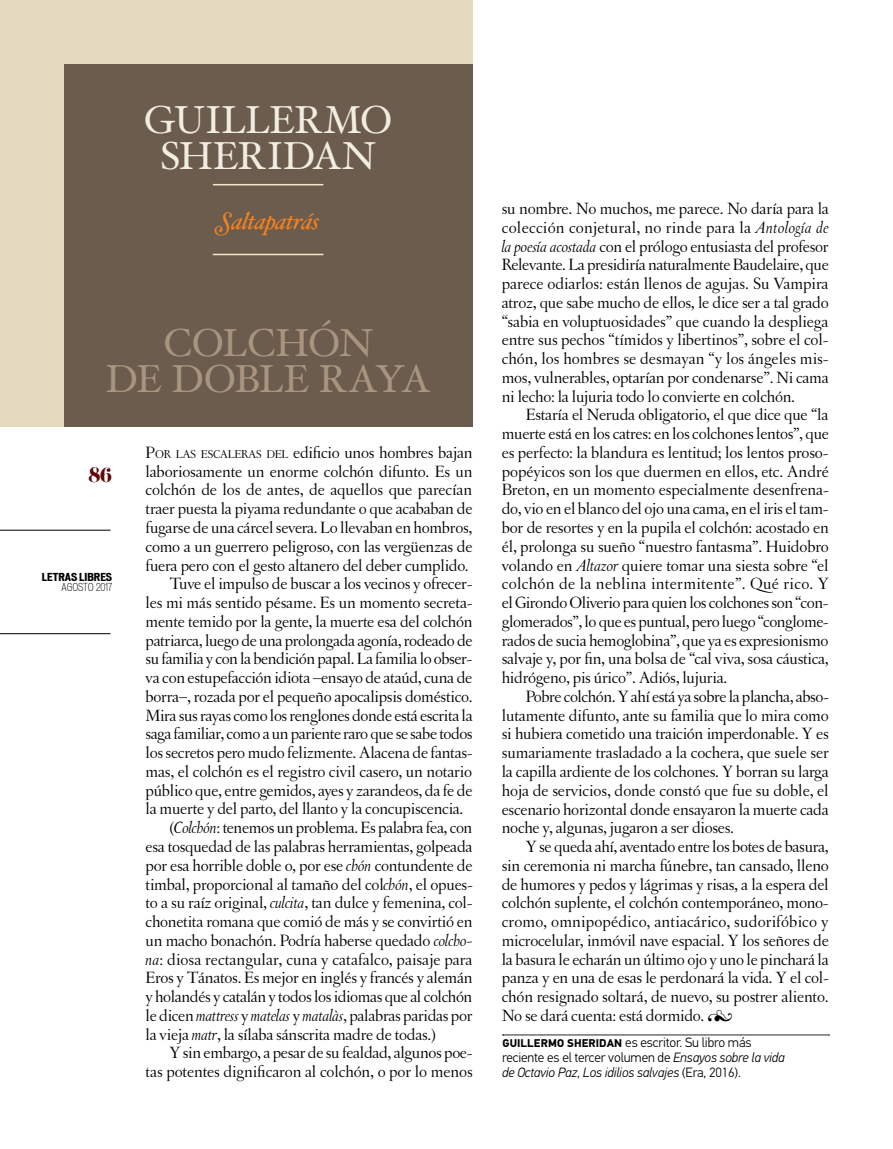
<style>
.page{position:relative;width:893px;height:1149px;background:#fff}
.page>*{position:absolute;margin:0;border:0;box-sizing:border-box;transform-origin:0 0}
.t1{font:39px/36px "Hoefler Text";letter-spacing:-.025em;color:#a9957f;text-align:center}
.t2{font:39px/36px "Hoefler Text";letter-spacing:-.015em;color:#f2ede1;text-align:center}
.t3{font:italic 24px "Hoefler Txt Swash";letter-spacing:-.025em;color:#f58220}
.t4{font:18px "Eloquent JF";color:#5f0708}
.t5{font:17.25px/18.8px "Letras Oldstyle";letter-spacing:-.015em;color:#000;text-align:justify}
.t6{font:300 13.5px/15px "PF Din Text Pro";letter-spacing:-.01em;color:#000}
.t7{font:700 expanded 10.5px "Vonnes";color:#000}
.t8{font:300 condensed 10.5px "Vonnes";color:#000}
.s1{font-style:inherit}
.s2{font-size:12.15px}
.s3{font-style:italic}
.s4{font-family:"Hoefler Txt Fleurons";font-size:15.75px}
.s5{font-weight:700;font-size:11.25px}
</style>
<div class="page">
<hr style="left:0;top:633px;width:111px;height:1px;background:#000">
<hr style="left:0;top:529px;width:111px;height:1px;background:#000">
<div style="left:0;top:0;width:472px;height:426px;background:#e3dac0"></div>
<div style="left:64px;top:64px;width:408px;height:362px;background:#6b5c4e"></div>
<hr style="left:213px;top:254px;width:110px;height:1px;background:#f3e7c7">
<hr style="left:213px;top:184px;width:110px;height:1px;background:#f3e7c7">
<svg style="left:502px;top:1034px;width:327px;height:1px"></svg>
<h1 class="t2" style="left:144px;top:101px;width:250px">GUILLERMO<br>SHERIDAN</h1>
<h2 class="t3" style="left:217px;top:206px;width:104px">Saltapatrás</h2>
<h1 class="t1" style="left:106px;top:324px;width:326px">COLCHÓN<br>DE DOBLE RAYA</h1>
<p class="t4" style="left:88px;top:462px;width:25px">86</p>
<p class="t7" style="left:42px;top:570px;width:72px">LETRAS LIBRES</p>
<p class="t8" style="left:62px;top:581px;width:52px">AGOSTO 2017</p>
<p class="t5" style="left:146px;top:443px;width:328px"><span class="s1">P</span><span class="s2">OR LAS ESCALERAS DEL</span> edificio unos hombres bajan</p>
<p class="t5" style="left:146px;top:461px;width:328px">laboriosamente un enorme colchón difunto. Es un</p>
<p class="t5" style="left:146px;top:480px;width:328px">colchón de los de antes, de aquellos que parecían</p>
<p class="t5" style="left:146px;top:499px;width:328px">traer puesta la piyama redundante o que acababan de</p>
<p class="t5" style="left:146px;top:518px;width:328px">fugarse de una cárcel severa. Lo llevaban en hombros,</p>
<p class="t5" style="left:146px;top:536px;width:328px">como a un guerrero peligroso, con las vergüenzas de</p>
<p class="t5" style="left:146px;top:555px;width:325px">fuera pero con el gesto altanero del deber cumplido.</p>
<p class="t5" style="left:170px;top:574px;width:304px">Tuve el impulso de buscar a los vecinos y ofrecer-</p>
<p class="t5" style="left:146px;top:593px;width:329px">les mi más sentido pésame. Es un momento secreta-</p>
<p class="t5" style="left:146px;top:611px;width:328px">mente temido por la gente, la muerte esa del colchón</p>
<p class="t5" style="left:146px;top:630px;width:329px">patriarca, luego de una prolongada agonía, rodeado de</p>
<p class="t5" style="left:146px;top:649px;width:328px">su familia y con la bendición papal. La familia lo obser-</p>
<p class="t5" style="left:146px;top:668px;width:328px">va con estupefacción idiota –ensayo de ataúd, cuna de</p>
<p class="t5" style="left:146px;top:686px;width:328px">borra–, rozada por el pequeño apocalipsis doméstico.</p>
<p class="t5" style="left:146px;top:705px;width:329px">Mira sus rayas como los renglones donde está escrita la</p>
<p class="t5" style="left:146px;top:724px;width:329px">saga familiar, como a un pariente raro que se sabe todos</p>
<p class="t5" style="left:146px;top:743px;width:329px">los secretos pero mudo felizmente. Alacena de fantas-</p>
<p class="t5" style="left:146px;top:761px;width:328px">mas, el colchón es el registro civil casero, un notario</p>
<p class="t5" style="left:146px;top:780px;width:328px">público que, entre gemidos, ayes y zarandeos, da fe de</p>
<p class="t5" style="left:146px;top:799px;width:319px">la muerte y del parto, del llanto y la concupiscencia.</p>
<p class="t5" style="left:170px;top:818px;width:304px">(<span class="s3">Colchón</span>: tenemos un problema. Es palabra fea, con</p>
<p class="t5" style="left:146px;top:836px;width:328px">esa tosquedad de las palabras herramientas, golpeada</p>
<p class="t5" style="left:146px;top:855px;width:328px">por esa horrible doble o, por ese <span class="s3">chón</span> contundente de</p>
<p class="t5" style="left:146px;top:874px;width:329px">timbal, proporcional al tamaño del col<span class="s3">chón</span>, el opues-</p>
<p class="t5" style="left:146px;top:893px;width:328px">to a su raíz original, <span class="s3">culcita</span>, tan dulce y femenina, col-</p>
<p class="t5" style="left:146px;top:911px;width:328px">chonetita romana que comió de más y se convirtió en</p>
<p class="t5" style="left:146px;top:930px;width:328px">un macho bonachón. Podría haberse quedado <span class="s3">colcho-</span></p>
<p class="t5" style="left:146px;top:949px;width:329px"><span class="s3">na</span>: diosa rectangular, cuna y catafalco, paisaje para</p>
<p class="t5" style="left:146px;top:968px;width:328px">Eros y Tánatos. Es mejor en inglés y francés y alemán</p>
<p class="t5" style="left:146px;top:986px;width:328px">y holandés y catalán y todos los idiomas que al colchón</p>
<p class="t5" style="left:146px;top:1005px;width:328px">le dicen <span class="s3">mattress</span> y <span class="s3">matelas</span> y <span class="s3">matalàs</span>, palabras paridas por</p>
<p class="t5" style="left:146px;top:1024px;width:292px">la vieja <span class="s3">matr</span>, la sílaba sánscrita madre de todas.)</p>
<p class="t5" style="left:170px;top:1043px;width:304px">Y sin embargo, a pesar de su fealdad, algunos poe-</p>
<p class="t5" style="left:146px;top:1061px;width:329px">tas potentes dignificaron al colchón, o por lo menos</p>
<p class="t5" style="left:502px;top:199px;width:329px">su nombre. No muchos, me parece. No daría para la colección conjetural, no rinde para la <span class="s3">Antología de la poesía acostada</span> con el prólogo entusiasta del profesor Relevante. La presidiría naturalmente Baudelaire, que parece odiarlos: están llenos de agujas. Su Vampira atroz, que sabe mucho de ellos, le dice ser a tal grado “sabia en voluptuosidades” que cuando la despliega entre sus pechos “tímidos y libertinos”, sobre el col&shy;chón, los hombres se desmayan “y los ángeles mis&shy;mos, vulnerables, optarían por condenarse”. Ni cama ni lecho: la lujuria todo lo convierte en colchón.</p>
<p class="t5" style="left:502px;top:405px;width:329px;text-indent:24px">Estaría el Neruda obligatorio, el que dice que “la muerte está en los catres: en los colchones lentos”, que es perfecto: la blandura es lentitud; los lentos proso&shy;popéyicos son los que duermen en ellos, etc. André Breton, en un momento especialmente desenfrena&shy;do, vio en el blanco del ojo una cama, en el iris el tam&shy;bor de resortes y en la pupila el colchón: acostado en él, prolonga su sueño “nuestro fantasma”. Huidobro volando en <span class="s3">Altazor</span> quiere tomar una siesta sobre “el colchón de la neblina intermitente”. Qué rico. Y el Girondo Oliverio para quien los colchones son “con&shy;glomerados”, lo que es puntual, pero luego “conglome&shy;rados de sucia hemoglobina”, que ya es expresionismo salvaje y, por fin, una bolsa de “cal viva, sosa cáustica, hidrógeno, pis úrico”. Adiós, lujuria.</p>
<p class="t5" style="left:502px;top:686px;width:329px;text-indent:24px">Pobre colchón. Y ahí está ya sobre la plancha, abso&shy;lutamente difunto, ante su familia que lo mira como si hubiera cometido una traición imperdonable. Y es sumariamente trasladado a la cochera, que suele ser la capilla ardiente de los colchones. Y borran su larga hoja de servicios, donde constó que fue su doble, el escenario horizontal donde ensayaron la muerte cada noche y, algunas, jugaron a ser dioses.</p>
<p class="t5" style="left:502px;top:836px;width:329px;text-indent:24px">Y se queda ahí, aventado entre los botes de basura, sin ceremonia ni marcha fúnebre, tan cansado, lleno de humores y pedos y lágrimas y risas, a la espera del colchón suplente, el colchón contemporáneo, mono&shy;cromo, omnipopédico, antiacárico, sudorifóbico y microcelular, inmóvil nave espacial. Y los señores de la basura le echarán un último ojo y uno le pinchará la panza y en una de esas le perdonará la vida. Y el col&shy;chón resignado soltará, de nuevo, su postrer aliento.<br>No se dará cuenta: está dormido. <span class="s4">6</span></p>
<p class="t6" style="left:502px;top:1034px;width:284px"><span class="s5">GUILLERMO SHERIDAN</span> es escritor. Su libro más reciente es el tercer volumen de <span class="s3">Ensayos sobre la vida de Octavio Paz</span>, <span class="s3">Los idilios salvajes</span> (Era, 2016).</p>
</div>
